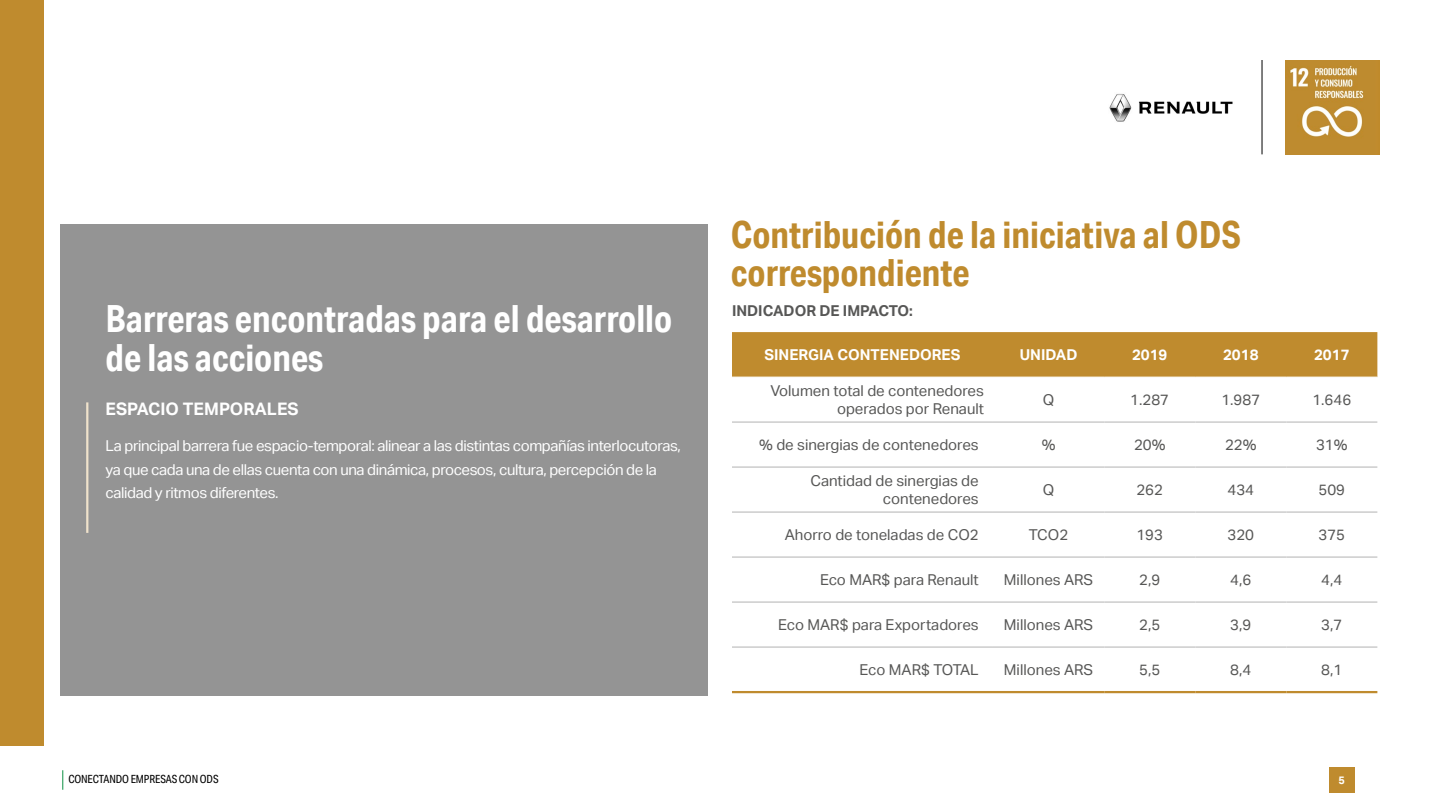
<style>
.page{position:relative;width:1440px;height:810px;background:#fff}
.page>*{position:absolute;margin:0;border:0;box-sizing:border-box;transform-origin:0 0}
.t1{font:700 37.5px/38.2px "Aktiv Grotesk Cd";color:#fff}
.t2{font:700 37.5px/38.2px "Aktiv Grotesk Cd";color:#bf8b2e}
.t3{font:700 17.25px "Aktiv Grotesk";color:#fff}
.t4{font:15px/18px "Aktiv Grotesk";color:#575756;text-align:right}
.t5{font:15px/23.2px "Aktiv Grotesk";letter-spacing:-.025em;color:#fff}
.t6{font:700 15px "Aktiv Grotesk";color:#fff}
.t7{font:700 15px "Aktiv Grotesk";color:#575756}
.t8{font:11.25px "Aktiv Grotesk Cd";letter-spacing:-.01em;color:#000}
.t9{font:700 10.88px "Aktiv Grotesk";color:#fff}
</style>
<div class="page">
<svg style="left:62px;top:770px;width:1px;height:20px"></svg>
<div style="left:1329px;top:767px;width:25px;height:26px;background:#bf8b2e"></div>
<img style="left:1285px;top:60px;width:95px;height:95px">
<hr style="left:1262px;top:60px;width:1px;height:94px;background:#000">
<img style="left:1109px;top:93px;width:124px;height:29px">
<div style="left:732px;top:332px;width:645px;height:45px;background:#bf8b2e"></div>
<hr style="left:732px;top:421px;width:261px;height:2px;background:#ccc">
<hr style="left:993px;top:421px;width:111px;height:2px;background:#ccc">
<hr style="left:1104px;top:421px;width:91px;height:2px;background:#ccc">
<hr style="left:1195px;top:421px;width:91px;height:2px;background:#ccc">
<hr style="left:1286px;top:421px;width:91px;height:2px;background:#ccc">
<hr style="left:732px;top:466px;width:261px;height:2px;background:#ccc">
<hr style="left:993px;top:466px;width:111px;height:2px;background:#ccc">
<hr style="left:1104px;top:466px;width:91px;height:2px;background:#ccc">
<hr style="left:1195px;top:466px;width:91px;height:2px;background:#ccc">
<hr style="left:1286px;top:466px;width:91px;height:2px;background:#ccc">
<hr style="left:732px;top:511px;width:261px;height:2px;background:#ccc">
<hr style="left:993px;top:511px;width:111px;height:2px;background:#ccc">
<hr style="left:1104px;top:511px;width:91px;height:2px;background:#ccc">
<hr style="left:1195px;top:511px;width:91px;height:2px;background:#ccc">
<hr style="left:1286px;top:511px;width:91px;height:2px;background:#ccc">
<hr style="left:732px;top:556px;width:261px;height:2px;background:#ccc">
<hr style="left:993px;top:556px;width:111px;height:2px;background:#ccc">
<hr style="left:1104px;top:556px;width:91px;height:2px;background:#ccc">
<hr style="left:1195px;top:556px;width:91px;height:2px;background:#ccc">
<hr style="left:1286px;top:556px;width:91px;height:2px;background:#ccc">
<hr style="left:732px;top:601px;width:261px;height:2px;background:#ccc">
<hr style="left:993px;top:601px;width:111px;height:2px;background:#ccc">
<hr style="left:1104px;top:601px;width:91px;height:2px;background:#ccc">
<hr style="left:1195px;top:601px;width:91px;height:2px;background:#ccc">
<hr style="left:1286px;top:601px;width:91px;height:2px;background:#ccc">
<hr style="left:732px;top:646px;width:261px;height:2px;background:#ccc">
<hr style="left:993px;top:646px;width:111px;height:2px;background:#ccc">
<hr style="left:1104px;top:646px;width:91px;height:2px;background:#ccc">
<hr style="left:1195px;top:646px;width:91px;height:2px;background:#ccc">
<hr style="left:1286px;top:646px;width:91px;height:2px;background:#ccc">
<hr style="left:732px;top:691px;width:261px;height:2px;background:#bf8b2e">
<hr style="left:993px;top:691px;width:111px;height:2px;background:#bf8b2e">
<hr style="left:1104px;top:691px;width:91px;height:2px;background:#bf8b2e">
<hr style="left:1195px;top:691px;width:91px;height:2px;background:#bf8b2e">
<hr style="left:1286px;top:691px;width:91px;height:2px;background:#bf8b2e">
<div style="left:0;top:0;width:44px;height:746px;background:#bf8b2e"></div>
<div style="left:60px;top:225px;width:648px;height:471px;background:#949494"></div>
<hr style="left:86px;top:402px;width:2px;height:131px;background:#efe2cb">
<p class="t1" style="left:106px;top:299px;width:568px">Barreras encontradas para el desarrollo de las acciones</p>
<p class="t3" style="left:106px;top:399px;width:195px">ESPACIO TEMPORALES</p>
<p class="t5" style="left:106px;top:435px;width:577px">La principal barrera fue espacio-temporal: alinear a las distintas compañías interlocutoras, ya que cada una de ellas cuenta con una dinámica, procesos, cultura, percepción de la calidad y ritmos diferentes.</p>
<p class="t2" style="left:731px;top:215px;width:512px">Contribución de la iniciativa al ODS correspondiente</p>
<p class="t7" style="left:732px;top:302px;width:182px">INDICADOR DE IMPACTO:</p>
<p class="t6" style="left:765px;top:346px;width:197px">SINERGIA CONTENEDORES</p>
<p class="t6" style="left:1020px;top:346px;width:59px">UNIDAD</p>
<p class="t6" style="left:1132px;top:346px;width:37px">2019</p>
<p class="t6" style="left:1223px;top:346px;width:37px">2018</p>
<p class="t6" style="left:1314px;top:346px;width:37px">2017</p>
<p class="t4" style="left:770px;top:382px;width:215px">Volumen total de contenedores operados por Renault</p>
<p class="t4" style="left:1043px;top:391px;width:13px">Q</p>
<p class="t4" style="left:1130px;top:391px;width:40px">1.287</p>
<p class="t4" style="left:1221px;top:391px;width:40px">1.987</p>
<p class="t4" style="left:1312px;top:391px;width:40px">1.646</p>
<p class="t4" style="left:759px;top:436px;width:221px">% de sinergias de contenedores</p>
<p class="t4" style="left:1042px;top:436px;width:15px">%</p>
<p class="t4" style="left:1134px;top:436px;width:33px">20%</p>
<p class="t4" style="left:1225px;top:436px;width:33px">22%</p>
<p class="t4" style="left:1316px;top:436px;width:33px">31%</p>
<p class="t4" style="left:810px;top:472px;width:170px">Cantidad de sinergias de contenedores</p>
<p class="t4" style="left:1043px;top:481px;width:13px">Q</p>
<p class="t4" style="left:1136px;top:481px;width:28px">262</p>
<p class="t4" style="left:1227px;top:481px;width:28px">434</p>
<p class="t4" style="left:1319px;top:481px;width:28px">509</p>
<p class="t4" style="left:785px;top:526px;width:195px">Ahorro de toneladas de CO2</p>
<p class="t4" style="left:1029px;top:526px;width:41px">TCO2</p>
<p class="t4" style="left:1136px;top:526px;width:28px">193</p>
<p class="t4" style="left:1227px;top:526px;width:28px">320</p>
<p class="t4" style="left:1319px;top:526px;width:28px">375</p>
<p class="t4" style="left:820px;top:571px;width:160px">Eco MAR$ para Renault</p>
<p class="t4" style="left:1004px;top:571px;width:91px">Millones ARS</p>
<p class="t4" style="left:1139px;top:571px;width:23px">2,9</p>
<p class="t4" style="left:1230px;top:571px;width:23px">4,6</p>
<p class="t4" style="left:1321px;top:571px;width:23px">4,4</p>
<p class="t4" style="left:778px;top:616px;width:202px">Eco MAR$ para Exportadores</p>
<p class="t4" style="left:1004px;top:616px;width:91px">Millones ARS</p>
<p class="t4" style="left:1139px;top:616px;width:23px">2,5</p>
<p class="t4" style="left:1230px;top:616px;width:23px">3,9</p>
<p class="t4" style="left:1321px;top:616px;width:23px">3,7</p>
<p class="t4" style="left:860px;top:661px;width:121px">Eco MAR$ TOTAL</p>
<p class="t4" style="left:1004px;top:661px;width:91px">Millones ARS</p>
<p class="t4" style="left:1139px;top:661px;width:23px">5,5</p>
<p class="t4" style="left:1230px;top:661px;width:23px">8,4</p>
<p class="t4" style="left:1321px;top:661px;width:23px">8,1</p>
<p class="t8" style="left:68px;top:773px;width:152px">CONECTANDO EMPRESAS CON ODS</p>
<p class="t9" style="left:1338px;top:774px;width:8px">5</p>
</div>
